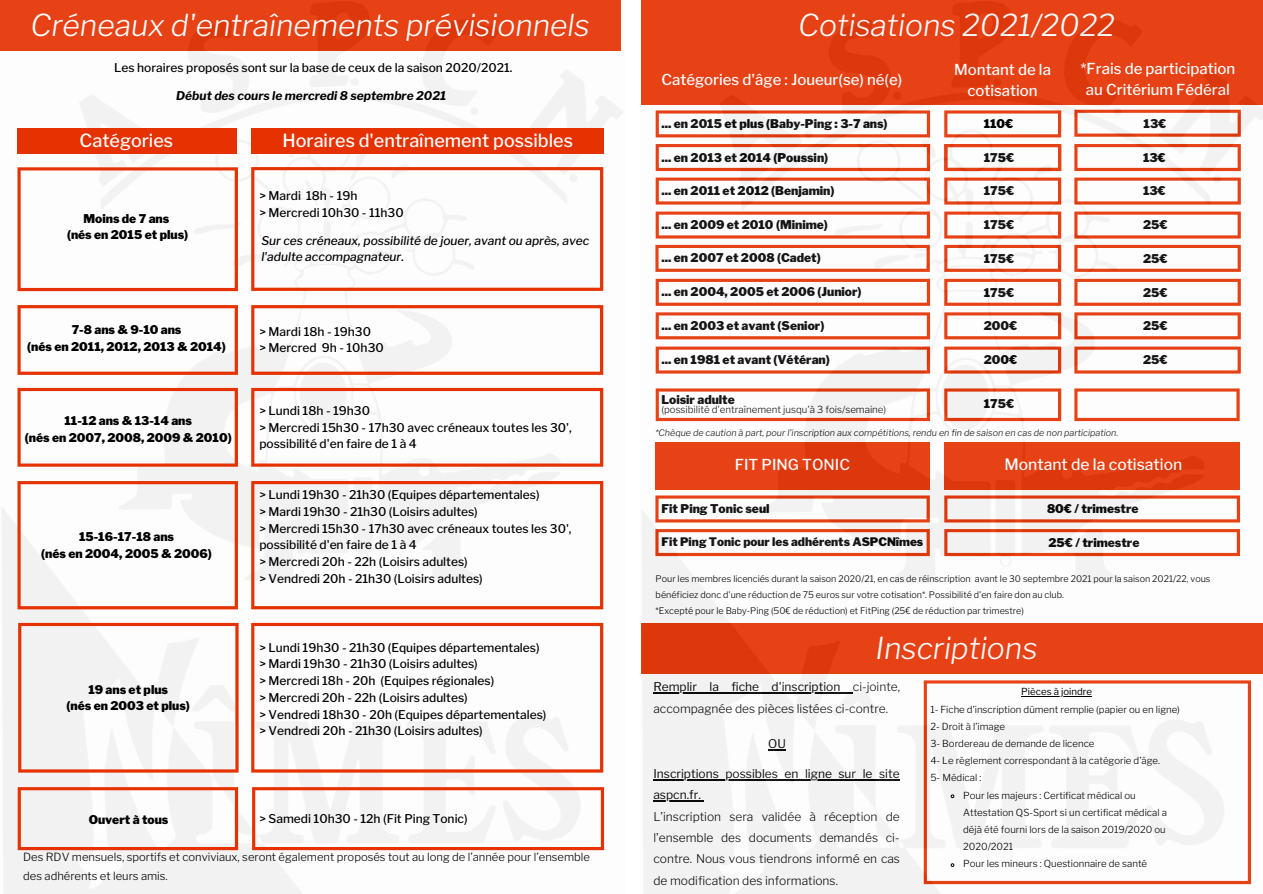
<style>
.page{position:relative;width:1263px;height:894px;background:#fff}
.page>*{position:absolute;margin:0;border:0;box-sizing:border-box;transform-origin:0 0}
.t1{font:italic 300 30px "Libre Franklin";color:#fff}
.t2{font:500 18px "Libre Franklin";color:#fff}
.t3{font:500 15.6px "Libre Franklin";color:#fff}
.t4{font:500 15px/20.5px "Libre Franklin";color:#fff;text-align:center}
.t5{font:500 12px/16.8px "Libre Franklin";color:#000}
.t6{font:900 12px "Libre Franklin";color:#000}
.t7{font:300 12px/21.3px "Libre Franklin";color:#000;text-align:justify}
.t8{font:italic 500 12px/16.8px "Libre Franklin";color:#000}
.t9{font:12px/21.3px "Libre Franklin";color:#000}
.t10{font:italic 700 12px "Libre Franklin";color:#000}
.t11{font:900 11.7px "Libre Franklin";color:#000}
.t12{font:300 11.25px/19.5px "Libre Franklin";color:#000}
.t13{font:300 9.75px "Libre Franklin";color:#000}
.t14{font:300 9.6px/17.2px "Libre Franklin";color:#000}
.t15{font:9.6px "Libre Franklin";color:#000}
.t16{font:300 9px/15.8px "Libre Franklin";color:#000}
.t17{font:italic 300 9px "Libre Franklin";color:#000}
.s1{font-weight:400}
</style>
<div class="page">
<img style="left:0;top:0;width:623px;height:893px">
<div style="left:18px;top:128px;width:219px;height:26px;background:#e63100"></div>
<div style="left:251px;top:128px;width:352px;height:26px;background:#e63100"></div>
<svg style="left:251px;top:167px;width:352px;height:124px"></svg>
<svg style="left:251px;top:305px;width:352px;height:70px"></svg>
<svg style="left:17px;top:388px;width:221px;height:78px"></svg>
<svg style="left:251px;top:388px;width:352px;height:78px"></svg>
<svg style="left:251px;top:481px;width:352px;height:128px"></svg>
<svg style="left:251px;top:622px;width:352px;height:150px"></svg>
<svg style="left:252px;top:786px;width:352px;height:63px"></svg>
<svg style="left:18px;top:167px;width:220px;height:124px"></svg>
<svg style="left:18px;top:305px;width:220px;height:70px"></svg>
<svg style="left:17px;top:481px;width:221px;height:128px"></svg>
<svg style="left:18px;top:622px;width:221px;height:150px"></svg>
<svg style="left:18px;top:786px;width:220px;height:63px"></svg>
<img style="left:641px;top:0;width:622px;height:893px">
<svg style="left:950px;top:793px;width:5px;height:5px"></svg>
<svg style="left:950px;top:862px;width:5px;height:5px"></svg>
<hr style="left:1021px;top:696px;width:71px;height:1px;background:#000">
<p class="t1" style="left:30px;top:7px;width:561px">Créneaux d'entraînements prévisionnels</p>
<p class="t5" style="left:114px;top:60px;width:400px">Les horaires proposés sont sur la base de ceux de la saison 2020/2021.</p>
<p class="t10" style="left:176px;top:89px;width:271px">Début des cours le mercredi 8 septembre 2021</p>
<p class="t2" style="left:80px;top:129px;width:95px">Catégories</p>
<p class="t2" style="left:282px;top:129px;width:292px">Horaires d'entraînement possibles</p>
<p class="t6" style="left:84px;top:211px;width:87px">Moins de 7 ans</p>
<p class="t6" style="left:67px;top:227px;width:123px">(nés en 2015 et plus)</p>
<p class="t6" style="left:72px;top:322px;width:111px">7-8 ans &amp; 9-10 ans</p>
<p class="t6" style="left:27px;top:339px;width:200px">(nés en 2011, 2012, 2013 &amp; 2014)</p>
<p class="t6" style="left:65px;top:413px;width:129px">11-12 ans &amp; 13-14 ans</p>
<p class="t6" style="left:25px;top:430px;width:208px">(nés en 2007, 2008, 2009 &amp; 2010)</p>
<p class="t6" style="left:79px;top:529px;width:97px">15-16-17-18 ans</p>
<p class="t6" style="left:41px;top:546px;width:172px">(nés en 2004, 2005 &amp; 2006)</p>
<p class="t6" style="left:88px;top:681px;width:81px">19 ans et plus</p>
<p class="t6" style="left:67px;top:698px;width:125px">(nés en 2003 et plus)</p>
<p class="t5" style="left:259px;top:187px;width:100px">&gt; Mardi 18h - 19h</p>
<p class="t5" style="left:259px;top:204px;width:146px">&gt; Mercredi 10h30 - 11h30</p>
<p class="t8" style="left:261px;top:232px;width:329px">Sur ces créneaux, possibilité de jouer, avant ou après, avec l'adulte accompagnateur.</p>
<p class="t5" style="left:259px;top:323px;width:113px">&gt; Mardi 18h - 19h30</p>
<p class="t5" style="left:259px;top:339px;width:126px">&gt; Mercred 9h - 10h30</p>
<p class="t5" style="left:259px;top:402px;width:112px">&gt; Lundi 18h - 19h30</p>
<p class="t5" style="left:259px;top:419px;width:314px;line-height:16.4px">&gt; Mercredi 15h30 - 17h30 avec créneaux toutes les 30', possibilité d'en faire de 1 à 4</p>
<p class="t5" style="left:259px;top:486px;width:282px">&gt; Lundi 19h30 - 21h30 (Equipes départementales)</p>
<p class="t5" style="left:259px;top:503px;width:220px">&gt; Mardi 19h30 - 21h30 (Loisirs adultes)</p>
<p class="t5" style="left:259px;top:519px;width:314px">&gt; Mercredi 15h30 - 17h30 avec créneaux toutes les 30', possibilité d'en faire de 1 à 4</p>
<p class="t5" style="left:259px;top:553px;width:210px">&gt; Mercredi 20h - 22h (Loisirs adultes)</p>
<p class="t5" style="left:259px;top:570px;width:225px">&gt; Vendredi 20h - 21h30 (Loisirs adultes)</p>
<p class="t5" style="left:259px;top:638px;width:282px">&gt; Lundi 19h30 - 21h30 (Equipes départementales)</p>
<p class="t5" style="left:259px;top:655px;width:220px">&gt; Mardi 19h30 - 21h30 (Loisirs adultes)</p>
<p class="t5" style="left:259px;top:672px;width:236px">&gt; Mercredi 18h - 20h (Equipes régionales)</p>
<p class="t5" style="left:259px;top:689px;width:210px">&gt; Mercredi 20h - 22h (Loisirs adultes)</p>
<p class="t5" style="left:259px;top:705px;width:289px">&gt; Vendredi 18h30 - 20h (Equipes départementales)</p>
<p class="t5" style="left:259px;top:722px;width:225px">&gt; Vendredi 20h - 21h30 (Loisirs adultes)</p>
<p class="t6" style="left:89px;top:811px;width:81px">Ouvert à tous</p>
<p class="t5" style="left:259px;top:810px;width:210px">&gt; Samedi 10h30 - 12h (Fit Ping Tonic)</p>
<p class="t12" style="left:23px;top:846px;width:568px">Des RDV mensuels, sportifs et conviviaux, seront également proposés tout au long de l’année pour l’ensemble des adhérents et leurs amis.</p>
<p class="t1" style="left:798px;top:7px;width:318px">Cotisations 2021/2022</p>
<p class="t4" style="left:661px;top:69px;width:242px">Catégories d'âge : Joueur(se) né(e)</p>
<p class="t4" style="left:954px;top:60px;width:98px">Montant de la cotisation</p>
<p class="t6" style="left:661px;top:117px;width:228px">... en 2015 et plus (Baby-Ping : 3-7 ans)</p>
<p class="t6" style="left:984px;top:117px;width:31px">110€</p>
<p class="t6" style="left:661px;top:150px;width:168px">... en 2013 et 2014 (Poussin)</p>
<p class="t6" style="left:661px;top:183px;width:174px">... en 2011 et 2012 (Benjamin)</p>
<p class="t6" style="left:661px;top:217px;width:168px">... en 2009 et 2010 (Minime)</p>
<p class="t6" style="left:661px;top:251px;width:161px">... en 2007 et 2008 (Cadet)</p>
<p class="t6" style="left:661px;top:285px;width:202px">... en 2004, 2005 et 2006 (Junior)</p>
<p class="t6" style="left:661px;top:318px;width:164px">... en 2003 et avant (Senior)</p>
<p class="t6" style="left:661px;top:352px;width:170px">... en 1981 et avant (Vétéran)</p>
<p class="t6" style="left:984px;top:150px;width:32px">175€</p>
<p class="t6" style="left:984px;top:184px;width:32px">175€</p>
<p class="t6" style="left:984px;top:218px;width:32px">175€</p>
<p class="t6" style="left:984px;top:251px;width:32px">175€</p>
<p class="t6" style="left:984px;top:285px;width:32px">175€</p>
<p class="t6" style="left:984px;top:318px;width:35px">200€</p>
<p class="t6" style="left:984px;top:353px;width:35px">200€</p>
<p class="t4" style="left:1080px;top:59px;width:156px">*Frais de participation au Critérium Fédéral</p>
<p class="t6" style="left:1143px;top:117px;width:24px">13€</p>
<p class="t6" style="left:1143px;top:150px;width:24px">13€</p>
<p class="t6" style="left:1143px;top:184px;width:24px">13€</p>
<p class="t6" style="left:1143px;top:218px;width:26px">25€</p>
<p class="t6" style="left:1143px;top:251px;width:26px">25€</p>
<p class="t6" style="left:1143px;top:285px;width:26px">25€</p>
<p class="t6" style="left:1143px;top:318px;width:26px">25€</p>
<p class="t6" style="left:1143px;top:353px;width:26px">25€</p>
<p class="t6" style="left:661px;top:392px;width:75px">Loisir adulte</p>
<p class="t13" style="left:661px;top:403px;width:226px">(possibilité d'entraînement jusqu'à 3 fois/semaine)</p>
<p class="t17" style="left:655px;top:427px;width:464px">*Chèque de caution à part, pour l'inscription aux compétitions, rendu en fin de saison en cas de non participation.</p>
<p class="t6" style="left:984px;top:396px;width:32px">175€</p>
<p class="t4" style="left:735px;top:454px;width:117px">FIT PING TONIC</p>
<p class="t6" style="left:661px;top:501px;width:110px">Fit Ping Tonic seul</p>
<p class="t11" style="left:661px;top:535px;width:263px">Fit Ping Tonic pour les adhérents ASPCNîmes</p>
<p class="t3" style="left:1004px;top:455px;width:179px">Montant de la cotisation</p>
<p class="t6" style="left:1047px;top:501px;width:93px">80€ / trimestre</p>
<p class="t6" style="left:1048px;top:535px;width:92px">25€ / trimestre</p>
<p class="t16" style="left:656px;top:571px;width:556px">Pour les membres licenciés durant la saison 2020/21, en cas de réinscription avant le 30 septembre 2021 pour la saison 2021/22, vous bénéficiez donc d'une réduction de 75 euros sur votre cotisation*. Possibilité d'en faire don au club.</p>
<p class="t16" style="left:656px;top:602px;width:370px">*Excepté pour le Baby-Ping (50€ de réduction) et FitPing (25€ de réduction par trimestre)</p>
<p class="t1" style="left:875px;top:630px;width:164px">Inscriptions</p>
<p class="t7" style="left:653px;top:676px;width:248px"><span class="s1">Remplir la fiche d'inscription</span> ci-jointe, accompagnée des pièces listées ci-contre.</p>
<p class="t9" style="left:768px;top:732px;width:19px">OU</p>
<p class="t9" style="left:653px;top:762px;width:248px">Inscriptions possibles en ligne sur le site aspcn.fr.</p>
<p class="t7" style="left:653px;top:805px;width:248px">L’inscription sera validée à réception de l’ensemble des documents demandés ci&shy;contre. Nous vous tiendrons informé en cas de modification des informations.</p>
<p class="t15" style="left:1021px;top:685px;width:72px">Pièces à joindre</p>
<p class="t14" style="left:930px;top:700px;width:251px">1- Fiche d’inscription dûment remplie (papier ou en ligne)</p>
<p class="t14" style="left:930px;top:717px;width:76px">2- Droit à l’image</p>
<p class="t14" style="left:930px;top:734px;width:166px">3- Bordereau de demande de licence</p>
<p class="t14" style="left:930px;top:751px;width:231px">4- Le règlement correspondant à la catégorie d’âge.</p>
<p class="t14" style="left:930px;top:769px;width:52px">5- Médical :</p>
<p class="t14" style="left:963px;top:786px;width:205px">Pour les majeurs : Certificat médical ou Attestation QS-Sport si un certificat médical a déjà été fourni lors de la saison 2019/2020 ou 2020/2021</p>
<p class="t14" style="left:963px;top:855px;width:186px">Pour les mineurs : Questionnaire de santé</p>
</div>
